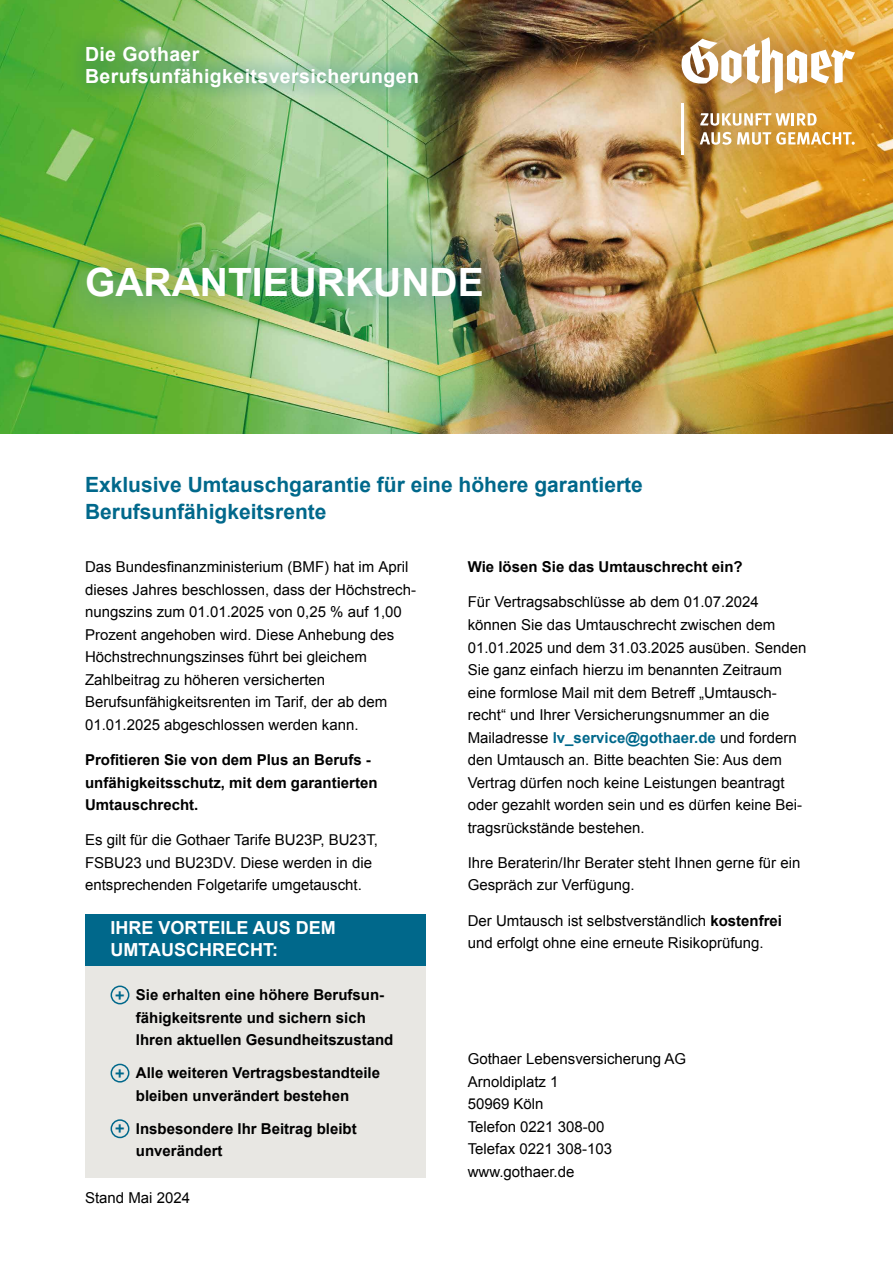
<style>
.page{position:relative;width:893px;height:1263px;background:#fff}
.page>*{position:absolute;margin:0;border:0;box-sizing:border-box;transform-origin:0 0}
.t1{font:700 39px "Arial";color:#fff}
.t2{font:700 21px/27px "Arial";color:#00688b}
.t3{font:700 19.5px/22.5px "Arial";letter-spacing:.02em;color:#fff}
.t4{font:700 18px/21.8px "Arial";color:#fff}
.t5{font:15px/22.5px "Arial";color:#000}
.t6{font:700 15px/22.5px "Arial";color:#000}
.s1{font-weight:700;color:#00688b}
.s2{font-weight:700}
.s3{font-family:"Meta";color:#00688b}
</style>
<div class="page">
<img style="left:0;top:0;width:893px;height:434px">
<div style="left:642px;top:3px;width:247px;height:183px;background:#7b3d31;opacity:.75"></div>
<svg style="left:700px;top:113px;width:117px;height:13px"></svg>
<svg style="left:700px;top:132px;width:31px;height:13px"></svg>
<svg style="left:737px;top:132px;width:118px;height:13px"></svg>
<svg style="left:682px;top:37px;width:173px;height:57px"></svg>
<hr style="left:682px;top:103px;width:2px;height:51px;background:#fff">
<div style="left:67px;top:28px;width:370px;height:77px;background:#00688b;opacity:.75"></div>
<div style="left:50px;top:229px;width:468px;height:106px;background:#00688b;opacity:.75"></div>
<div style="left:85px;top:965px;width:340px;height:213px;background:#e8e7e3"></div>
<div style="left:111px;top:985px;width:18px;height:19px;border:2px solid #00688b;border-radius:50%"></div>
<div style="left:111px;top:1064px;width:18px;height:18px;border:2px solid #00688b;border-radius:50%"></div>
<div style="left:111px;top:1119px;width:18px;height:19px;border:2px solid #00688b;border-radius:50%"></div>
<div style="left:85px;top:914px;width:340px;height:51px;background:#00688b"></div>
<h3 class="t3" style="left:85px;top:43px;width:335px">Die Gothaer<br>Berufsunfähigkeitsversicherungen</h3>
<h1 class="t1" style="left:85px;top:257px;width:400px">GARANTIEURKUNDE</h1>
<h2 class="t2" style="left:85px;top:471px;width:559px">Exklusive Umtauschgarantie für eine höhere garantierte<br>Berufsunfähigkeitsrente</h2>
<p class="t5" style="left:85px;top:556px;width:333px">Das Bundesfinanzministerium (BMF) hat im April dieses Jahres beschlossen, dass der Höchstrech&shy;nungszins zum 01.01.2025 von 0,25 % auf 1,00<br>Prozent angehoben wird. Diese Anhebung des Höchstrechnungszinses führt bei gleichem Zahlbeitrag zu höhe ren versicherten Berufsunfähigkeitsrenten im Tarif, der ab dem 01.01.2025 abgeschlossen werden kann.</p>
<p class="t6" style="left:85px;top:749px;width:294px">Profitieren Sie von dem Plus an Berufs - unfähigkeitsschutz, mit dem garantierten<br>Umtauschrecht.</p>
<p class="t5" style="left:85px;top:829px;width:294px">Es gilt für die Gothaer Tarife BU23P, BU23T,<br>FSBU23 und BU23DV. Diese werden in die entsprechenden Folgetarife umgetauscht.</p>
<p class="t6" style="left:468px;top:556px;width:276px">Wie lösen Sie das Umtauschrecht ein?</p>
<p class="t5" style="left:468px;top:591px;width:340px">Für Vertragsabschlüsse ab dem 01.07.2024 können Sie das Umtauschrecht zwischen dem 01.01.2025 und dem 31.03.2025 ausüben. Senden Sie ganz einfach hierzu im benannten Zeitraum eine formlose Mail mit dem Betreff „Umtausch&shy;recht“ und Ihrer Versicherungsnummer an die Mailadresse <span class="s1">lv_service@gothaer.de</span> und fordern den Umtausch an. Bitte beachten Sie: Aus dem Vertrag dürfen noch keine Leistungen beantragt oder gezahlt worden sein und es dürfen keine Bei&shy;tragsrückstände bestehen.</p>
<p class="t5" style="left:468px;top:851px;width:334px">Ihre Beraterin/Ihr Berater steht Ihnen gerne für ein<br>Gespräch zur Verfügung.</p>
<p class="t5" style="left:468px;top:909px;width:316px">Der Umtausch ist selbstverständlich <span class="s2">kostenfrei </span>und erfolgt ohne eine erneute Risikoprüfung.</p>
<p class="t4" style="left:111px;top:917px;width:227px">IHRE VORTEILE AUS DEM<br>UMTAUSCHRECHT:</p>
<p class="t6" style="left:136px;top:984px;width:259px;text-indent:-21px"><span class="s3">+</span> Sie erhalten eine höhere Berufsun&shy;fähigkeitsrente und sichern sich<br>Ihren aktuellen Gesundheitszustand</p>
<p class="t6" style="left:136px;top:1062px;width:246px;text-indent:-21px"><span class="s3">+</span> Alle weiteren Vertragsbestandteile bleiben unverändert bestehen</p>
<p class="t6" style="left:136px;top:1118px;width:222px;text-indent:-21px"><span class="s3">+</span> Insbesondere Ihr Beitrag bleibt unverändert</p>
<p class="t5" style="left:85px;top:1187px;width:107px">Stand Mai 2024</p>
<p class="t5" style="left:468px;top:1048px;width:220px">Gothaer Lebensversicherung AG<br>Arnoldiplatz 1<br>50969 Köln<br>Telefon 0221 308-00<br>Telefax 0221 308-103 www.gothaer.de</p>
</div>
